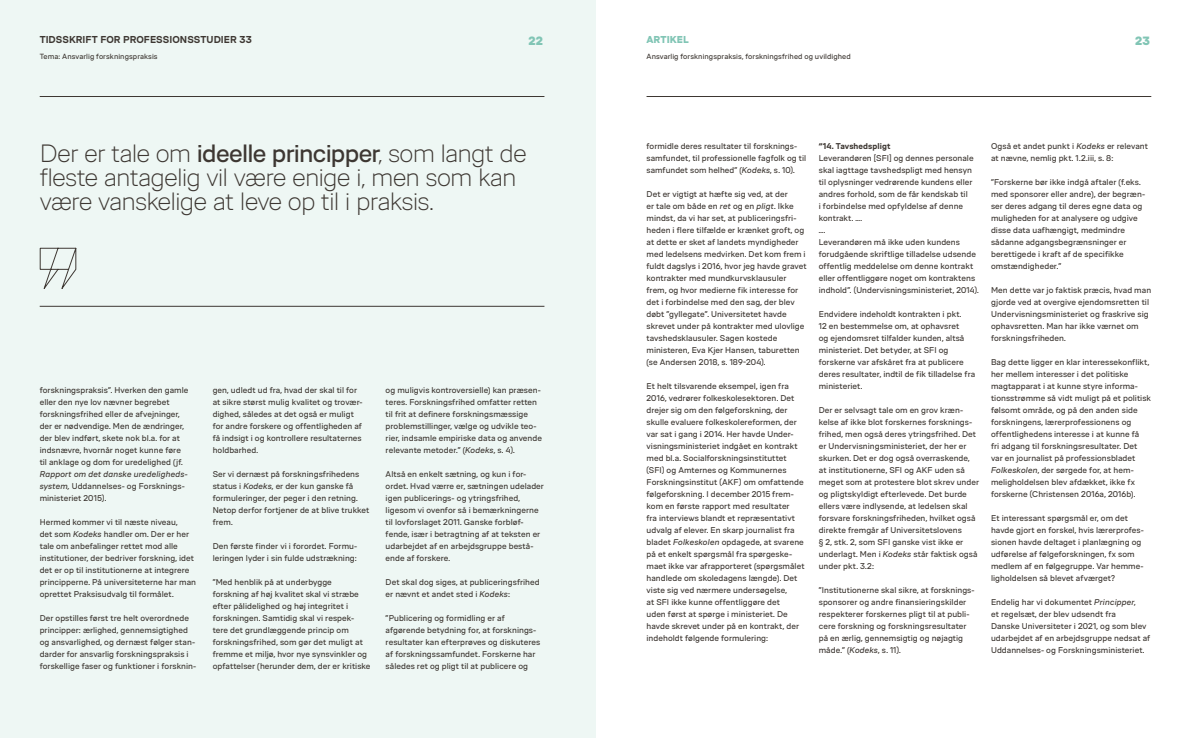
<style>
.page{position:relative;width:1191px;height:738px;background:#fff}
.page>*{position:absolute;margin:0;border:0;box-sizing:border-box;transform-origin:0 0}
.t1{font:300 25px/24px "VIA Type";letter-spacing:-.035em;color:#3d3732}
.t2{font:900 12px "VIA Type";color:#81c5b5}
.t3{font:700 10px "VIA Type";letter-spacing:.005em;color:#3d3732}
.t4{font:900 10px "VIA Type";letter-spacing:.005em;color:#81c5b5}
.t5{font:8.4px/12px "VIA Type";letter-spacing:.005em;color:#3d3732}
.t6{font:700 8.4px "VIA Type";letter-spacing:.01em;color:#3d3732}
.t7{font:7.5px "VIA Type";letter-spacing:.01em;color:#3d3732}
.s1{font-weight:400}
.s2{font-style:italic}
</style>
<div class="page">
<div style="left:0;top:0;width:595px;height:737px;background:#eef7f4"></div>
<svg style="left:39px;top:247px;width:38px;height:42px"></svg>
<hr style="left:40px;top:306px;width:504px;height:1px;background:#3d3732">
<hr style="left:40px;top:96px;width:504px;height:1px;background:#3d3732">
<hr style="left:646px;top:96px;width:505px;height:1px;background:#3d3732">
<p class="t3" style="left:40px;top:34px;width:213px">TIDSSKRIFT FOR PROFESSIONSSTUDIER 33</p>
<h2 class="t2" style="left:528px;top:34px;width:16px">22</h2>
<p class="t4" style="left:646px;top:34px;width:44px">ARTIKEL</p>
<h2 class="t2" style="left:1135px;top:34px;width:16px">23</h2>
<p class="t7" style="left:40px;top:52px;width:119px">Tema: Ansvarlig forskningspraksis</p>
<p class="t7" style="left:646px;top:52px;width:206px">Ansvarlig forskningspraksis, forskningsfrihed og uvildighed</p>
<h1 class="t1" style="left:40px;top:141px;width:489px">Der er tale om <span class="s1">ideelle principper</span>, som langt de fleste antagelig vil være enige i, men som kan være vanskelige at leve op til i praksis.</h1>
<p class="t5" style="left:646px;top:140px;width:161px">formidle deres resultater til forsknings&shy;samfundet, til professionelle fagfolk og til samfundet som helhed” (<span class="s2">Kodeks</span>, s. 10).</p>
<p class="t5" style="left:646px;top:188px;width:162px">Det er vigtigt at hæfte sig ved, at der<br>er tale om både en <span class="s2">ret</span> og en <span class="s2">pligt</span>. Ikke mindst, da vi har set, at publiceringsfri&shy;heden i flere tilfælde er krænket groft, og at dette er sket af landets myndigheder med ledelsens medvirken. Det kom frem i fuldt dagslys i 2016, hvor jeg havde gravet kontrakter med mundkurvsklausuler frem, og hvor medierne fik interesse for det i forbindelse med den sag, der blev døbt ”gyllegate”. Universitetet havde skrevet under på kontrakter med ulovlige tavshedsklausuler. Sagen kostede ministeren, Eva Kjer Hansen, taburetten (se Andersen 2018, s. 189-204).</p>
<p class="t5" style="left:646px;top:380px;width:160px">Et helt tilsvarende eksempel, igen fra 2016, vedrører folkeskolesektoren. Det drejer sig om den følgeforskning, der skulle evaluere folkeskolereformen, der var sat i gang i 2014. Her havde Under&shy;visningsministeriet indgået en kontrakt med bl.a. Socialforskningsinstituttet (SFI) og Amternes og Kommunernes Forskningsinstitut (AKF) om omfattende følgeforskning. I december 2015 frem&shy;kom en første rapport med resultater<br>fra interviews blandt et repræsentativt udvalg af elever. En skarp journalist fra bladet <span class="s2">Folkeskolen</span> opdagede, at svarene på et enkelt spørgsmål fra spørgeske&shy;maet ikke var afrapporteret (spørgsmålet handlede om skoledagens længde). Det viste sig ved nærmere undersøgelse,<br>at SFI ikke kunne offentliggøre det<br>uden først at spørge i ministeriet. De havde skrevet under på en kontrakt, der indeholdt følgende formulering:</p>
<p class="t5" style="left:386px;top:383px;width:158px">og muligvis kontroversielle) kan præsen&shy;teres. Forskningsfrihed omfatter retten til frit at definere forskningsmæssige problemstillinger, vælge og udvikle teo&shy;rier, indsamle empiriske data og anvende relevante metoder.” (<span class="s2">Kodeks</span>, s. 4).</p>
<p class="t5" style="left:386px;top:467px;width:160px">Altså en enkelt sætning, og kun i for&shy;ordet. Hvad værre er, sætningen udelader igen publicerings- og ytringsfrihed, ligesom vi ovenfor så i bemærkningerne til lovforslaget 2011. Ganske forbløf&shy;fende, især i betragtning af at teksten er udarbejdet af en arbejdsgruppe bestå&shy;ende af forskere.</p>
<p class="t5" style="left:386px;top:575px;width:156px">Det skal dog siges, at publiceringsfrihed er nævnt et andet sted i <span class="s2">Kodeks</span>:</p>
<p class="t5" style="left:386px;top:611px;width:156px">”Publicering og formidling er af afgørende betydning for, at forsknings&shy;resultater kan efterprøves og diskuteres af forskningssamfundet. Forskerne har således ret og pligt til at publicere og</p>
<p class="t5" style="left:40px;top:383px;width:150px">forskningspraksis”. Hverken den gamle eller den nye lov nævner begrebet forskningsfrihed eller de afvejninger, der er nødvendige. Men de ændringer, der blev indført, skete nok bl.a. for at indsnævre, hvornår noget kunne føre til anklage og dom for uredelighed (jf.</p>
<p class="t5" style="left:40px;top:467px;width:150px"><span class="s2">Rapport om det danske uredeligheds&shy;system,</span> Uddannelses- og Forsknings&shy;ministeriet 2015).</p>
<p class="t5" style="left:40px;top:515px;width:158px">Hermed kommer vi til næste niveau,<br>det som <span class="s2">Kodeks</span> handler om. Der er her tale om anbefalinger rettet mod alle institutioner, der bedriver forskning, idet det er op til institutionerne at integrere principperne. På universiteterne har man oprettet Praksisudvalg til formålet.</p>
<p class="t5" style="left:40px;top:611px;width:158px">Der opstilles først tre helt overordnede principper: ærlighed, gennemsigtighed og ansvarlighed, og dernæst følger stan&shy;darder for ansvarlig forskningspraksis i forskellige faser og funktioner i forsknin-</p>
<p class="t5" style="left:213px;top:383px;width:151px">gen, udledt ud fra, hvad der skal til for at sikre størst mulig kvalitet og trovær&shy;dighed, således at det også er muligt for andre forskere og offentligheden af få indsigt i og kontrollere resultaternes holdbarhed.</p>
<p class="t5" style="left:213px;top:467px;width:158px">Ser vi dernæst på forskningsfrihedens status i <span class="s2">Kodeks</span>, er der kun ganske få formuleringer, der peger i den retning.<br>Netop derfor fortjener de at blive trukket frem.</p>
<p class="t5" style="left:213px;top:539px;width:146px">Den første finder vi i forordet. Formu&shy;leringen lyder i sin fulde udstrækning:</p>
<p class="t5" style="left:213px;top:575px;width:159px">”Med henblik på at underbygge<br>forskning af høj kvalitet skal vi stræbe efter pålidelighed og høj integritet i forskningen. Samtidig skal vi respek&shy;tere det grundlæggende princip om forskningsfrihed, som gør det muligt at fremme et miljø, hvor nye synsvinkler og opfattelser (herunder dem, der er kritiske</p>
<p class="t6" style="left:818px;top:141px;width:73px">“14. Tavshedspligt</p>
<p class="t5" style="left:818px;top:152px;width:161px">Leverandøren [SFI] og dennes personale skal iagttage tavshedspligt med hensyn til oplysninger vedrørende kundens eller andres forhold, som de får kendskab til<br>i forbindelse med opfyldelse af denne kontrakt. ….<br>….<br>Leverandøren må ikke uden kundens forudgående skriftlige tilladelse udsende offentlig meddelelse om denne kontrakt eller offentliggøre noget om kontraktens indhold”. (Undervisningsministeriet, 2014).</p>
<p class="t5" style="left:818px;top:308px;width:158px">Endvidere indeholdt kontrakten i pkt.<br>12 en bestemmelse om, at ophavsret<br>og ejendomsret tilfalder kunden, altså ministeriet. Det betyder, at SFI og forskerne var afskåret fra at publicere deres resultater, indtil de fik tilladelse fra ministeriet.</p>
<p class="t5" style="left:818px;top:404px;width:162px">Der er selvsagt tale om en grov kræn&shy;kelse af ikke blot forskernes forsknings&shy;frihed, men også deres ytringsfrihed. Det er Undervisningsministeriet, der her er skurken. Det er dog også overraskende, at institutionerne, SFI og AKF uden så meget som at protestere blot skrev under og pligtskyldigt efterlevede. Det burde ellers være indlysende, at ledelsen skal forsvare forskningsfriheden, hvilket også direkte fremgår af Universitetslovens<br>§ 2, stk. 2, som SFI ganske vist ikke er underlagt. Men i <span class="s2">Kodeks</span> står faktisk også under pkt. 3.2:</p>
<p class="t5" style="left:818px;top:584px;width:157px">”Institutionerne skal sikre, at forsknings&shy;sponsorer og andre finansieringskilder respekterer forskernes pligt til at publi&shy;cere forskning og forskningsresultater på en ærlig, gennemsigtig og nøjagtig måde.” (<span class="s2">Kodeks</span>, s. 11).</p>
<p class="t5" style="left:991px;top:140px;width:158px">Også et andet punkt i <span class="s2">Kodeks</span> er relevant at nævne, nemlig pkt. 1.2.iii, s. 8:</p>
<p class="t5" style="left:991px;top:176px;width:156px">”Forskerne bør ikke indgå aftaler (f.eks. med sponsorer eller andre), der begræn&shy;ser deres adgang til deres egne data og muligheden for at analysere og udgive disse data uafhængigt, medmindre sådanne adgangsbegrænsninger er berettigede i kraft af de specifikke omstændigheder.”</p>
<p class="t5" style="left:991px;top:284px;width:162px">Men dette var jo faktisk præcis, hvad man gjorde ved at overgive ejendomsretten til Undervisningsministeriet og fraskrive sig ophavsretten. Man har ikke værnet om forskningsfriheden.</p>
<p class="t5" style="left:991px;top:356px;width:161px">Bag dette ligger en klar interessekonflikt, her mellem interesser i det politiske magtapparat i at kunne styre informa&shy;tionsstrømme så vidt muligt på et politisk følsomt område, og på den anden side forskningens, lærerprofessionens og offentlighedens interesse i at kunne få<br>fri adgang til forskningsresultater. Det var en journalist på professionsbladet <span class="s2">Folkeskolen</span>, der sørgede for, at hem&shy;meligholdelsen blev afdækket, ikke fx forskerne (Christensen 2016a, 2016b).</p>
<p class="t5" style="left:991px;top:512px;width:154px">Et interessant spørgsmål er, om det havde gjort en forskel, hvis lærerprofes&shy;sionen havde deltaget i planlægning og udførelse af følgeforskningen, fx som medlem af en følgegruppe. Var hemme&shy;ligholdelsen så blevet afværget?</p>
<p class="t5" style="left:991px;top:596px;width:161px">Endelig har vi dokumentet <span class="s2">Principper</span>,<br>et regelsæt, der blev udsendt fra<br>Danske Universiteter i 2021, og som blev udarbejdet af en arbejdsgruppe nedsat af Uddannelses- og Forskningsministeriet.</p>
</div>
